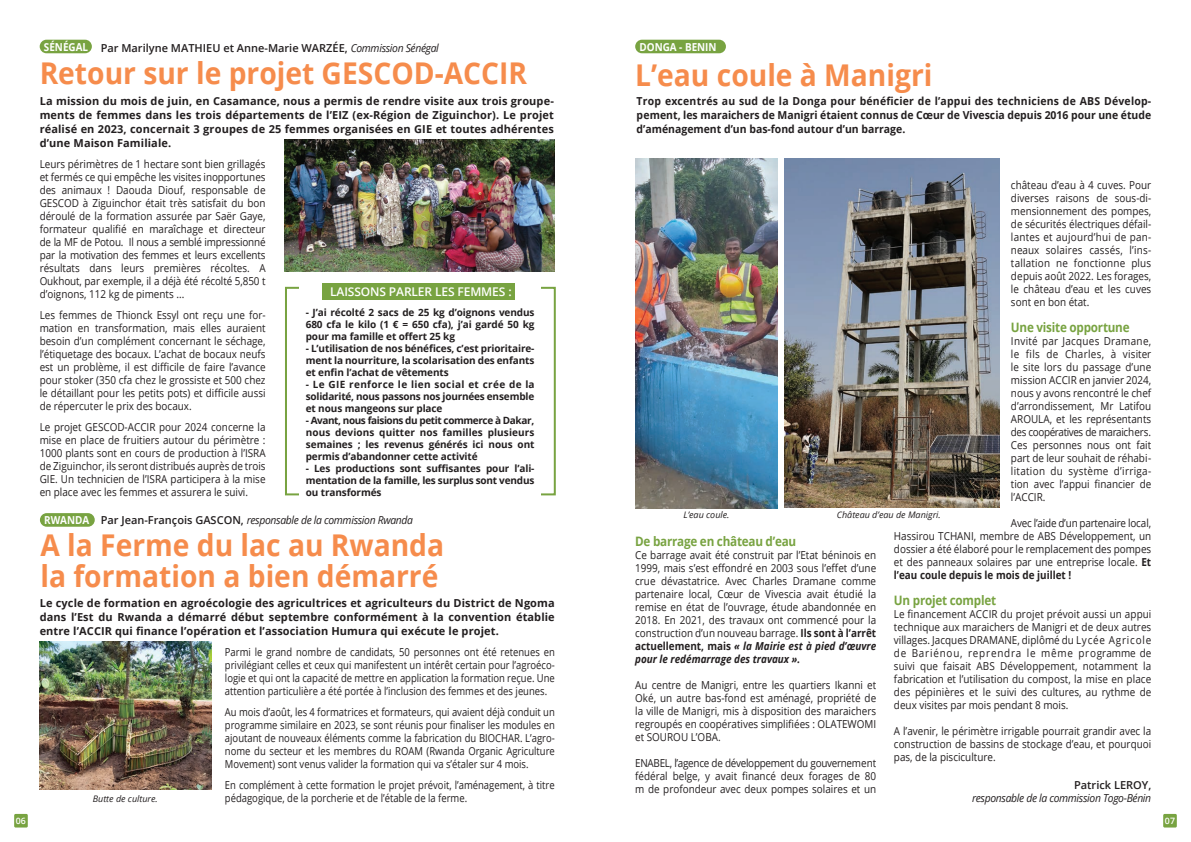
<style>
.page{position:relative;width:1191px;height:842px;background:#fff}
.page>*{position:absolute;margin:0;border:0;box-sizing:border-box;transform-origin:0 0}
.t1{font:700 30px/31px "Open Sans";color:#f68c4c;scale:.94 1}
.t2{font:700 13px "Open Sans";letter-spacing:-.02em;color:#78a341;scale:.9 1}
.t3{font:600 12px "Open Sans";letter-spacing:-.01em;color:#fff}
.t4{font:11px/13px "Open Sans";color:#231f20;text-align:justify;scale:.9 1}
.t5{font:11px/13px "Open Sans";color:#231f20;text-align:justify;scale:.86 1}
.t6{font:700 11px/14px "Open Sans";letter-spacing:.01em;color:#231f20;text-align:justify}
.t7{font:700 11px/14px "Open Sans";letter-spacing:.01em;color:#231f20;text-align:justify;scale:.95 1}
.t8{font:italic 11px "Open Sans";letter-spacing:-.03em;color:#231f20;scale:.94 1}
.t9{font:600 11px "Open Sans";color:#231f20}
.t10{font:700 11px "Open Sans";color:#fff;scale:.9 1}
.t11{font:700 10px/12px "Open Sans";letter-spacing:-.01em;color:#231f20;text-align:justify}
.t12{font:italic 9px "Open Sans";color:#231f20}
.t13{font:600 8.8px "Open Sans";color:#fff}
.s1{font-weight:400;font-style:italic}
.s2{font-weight:700}
.s3{font-weight:600;font-style:normal}
.s4{font-weight:700;font-style:italic}
</style>
<div class="page">
<div style="left:14px;top:814px;width:14px;height:13px;background:#78a341"></div>
<div style="left:1163px;top:814px;width:13px;height:13px;background:#78a341"></div>
<div style="left:40px;top:40px;width:52px;height:13px;background:#78a341;border-radius:7px"></div>
<div style="left:635px;top:40px;width:91px;height:13px;background:#78a341;border-radius:7px"></div>
<img style="left:785px;top:158px;width:214px;height:350px">
<img style="left:635px;top:158px;width:143px;height:350px">
<div style="left:285px;top:287px;width:271px;height:208px;border:2px solid #78a341"></div>
<div style="left:299px;top:282px;width:241px;height:223px;background:#fff"></div>
<div style="left:322px;top:284px;width:192px;height:16px;background:#78a341"></div>
<img style="left:285px;top:140px;width:270px;height:131px">
<div style="left:40px;top:513px;width:55px;height:14px;background:#78a341;border-radius:7px"></div>
<img style="left:40px;top:641px;width:171px;height:149px">
<p class="t10" style="left:44px;top:39px;width:51px">SÉNÉGAL</p>
<p class="t10" style="left:639px;top:39px;width:87px">DONGA - BENIN</p>
<h1 class="t1" style="left:635px;top:59px;width:318px">L’eau coule à Manigri</h1>
<p class="t7" style="left:636px;top:93px;width:543px">Trop excentrés au sud de la Donga pour bénéficier de l’appui des techniciens de ABS Dévelop&shy;pement, les maraichers de Manigri étaient connus de Cœur de Vivescia depuis 2016 pour une étude d’aménagement d’un bas-fond autour d’un barrage.</p>
<p class="t9" style="left:101px;top:40px;width:340px">Par Marilyne MATHIEU et Anne-Marie WARZÉE, <span class="s1">Commission Sénégal</span></p>
<h1 class="t1" style="left:40px;top:57px;width:520px">Retour sur le projet GESCOD-ACCIR</h1>
<p class="t6" style="left:40px;top:93px;width:516px">La mission du mois de juin, en Casamance, nous a permis de rendre visite aux trois groupe&shy;ments de femmes dans les trois départements de l’EIZ (ex-Région de Ziguinchor). Le projet réalisé en 2023, concernait 3 groupes de 25 femmes organisées en GIE et toutes adhérentes d’une Maison Familiale.</p>
<p class="t4" style="left:40px;top:157px;width:252px">Leurs périmètres de 1 hectare sont bien grillagés et fermés ce qui empêche les visites inopportunes des animaux ! Daouda Diouf, responsable de GESCOD à Ziguinchor était très satisfait du bon déroulé de la formation assurée par Saër Gaye, formateur qualifié en maraîchage et directeur de la MF de Potou. Il nous a semblé impressionné par la motivation des femmes et leurs excellents résultats dans leurs premières récoltes. A Oukhout, par exemple, il a déjà été récolté 5,850 t d’oignons, 112 kg de piments ...</p>
<p class="t4" style="left:40px;top:308px;width:252px">Les femmes de Thionck Essyl ont reçu une for&shy;mation en transformation, mais elles auraient besoin d’un complément concernant le séchage, l’étiquetage des bocaux. L’achat de bocaux neufs est un problème, il est difficile de faire l’avance pour stoker (350 cfa chez le grossiste et 500 chez le détaillant pour les petits pots) et difficile aussi de répercuter le prix des bocaux.</p>
<p class="t4" style="left:40px;top:420px;width:252px">Le projet GESCOD-ACCIR pour 2024 concerne la mise en place de fruitiers autour du périmètre :<br>1000 plants sont en cours de production à l’ISRA de Ziguinchor, ils seront distribués auprès de trois GIE. Un technicien de l’ISRA participera à la mise en place avec les femmes et assurera le suivi.</p>
<p class="t4" style="left:1011px;top:178px;width:157px">château d’eau à 4 cuves. Pour diverses raisons de sous-di&shy;mensionnement des pompes, de sécurités électriques défail&shy;lantes et aujourd’hui de pan&shy;neaux solaires cassés, l’ins&shy;tallation ne fonctionne plus depuis août 2022. Les forages, le château d’eau et les cuves sont en bon état.</p>
<p class="t2" style="left:1011px;top:318px;width:133px">Une visite opportune</p>
<p class="t4" style="left:1011px;top:334px;width:157px">Invité par Jacques Dramane, le fils de Charles, à visiter le site lors du passage d’une mission ACCIR en janvier 2024, nous y avons rencontré le chef d’arrondissement, Mr Latifou AROULA, et les représentants des coopératives de maraichers.<br>Ces personnes nous ont fait part de leur souhait de réhabi&shy;litation du système d’irriga&shy;tion avec l’appui financier de l’ACCIR.</p>
<p class="t4" style="left:894px;top:516px;width:287px;text-indent:117px">Avec l’aide d’un partenaire local, Hassirou TCHANI, membre de ABS Développement, un dossier a été élaboré pour le remplacement des pompes et des panneaux solaires par une entreprise locale. <span class="s2">Et l’eau coule depuis le mois de juillet !</span></p>
<p class="t2" style="left:894px;top:591px;width:115px">Un projet complet</p>
<p class="t4" style="left:894px;top:607px;width:287px">Le financement ACCIR du projet prévoit aussi un appui technique aux maraichers de Manigri et de deux autres villages. Jacques DRAMANE, diplômé du Lycée Agricole de Bariénou, reprendra le même programme de suivi que faisait ABS Développement, notamment la fabrication et l’utilisation du compost, la mise en place des pépinières et le suivi des cultures, au rythme de deux visites par mois pendant 8 mois.</p>
<p class="t4" style="left:894px;top:724px;width:287px">A l’avenir, le périmètre irrigable pourrait grandir avec la construction de bassins de stockage d’eau, et pourquoi pas, de la pisciculture.</p>
<p class="t9" style="left:1074px;top:777px;width:79px">Patrick LEROY,</p>
<p class="t8" style="left:972px;top:790px;width:192px">responsable de la commission Togo-Bénin</p>
<p class="t3" style="left:330px;top:283px;width:183px">LAISSONS PARLER LES FEMMES :</p>
<p class="t11" style="left:306px;top:306px;width:230px">- J’ai récolté 2 sacs de 25 kg d’oignons vendus 680 cfa le kilo (1 € = 650 cfa), j’ai gardé 50 kg pour ma famille et offert 25 kg</p>
<p class="t11" style="left:306px;top:342px;width:230px">- L’utilisation de nos bénéfices, c’est prioritaire&shy;ment la nourriture, la scolarisation des enfants et enfin l’achat de vêtements</p>
<p class="t11" style="left:306px;top:378px;width:230px">- Le GIE renforce le lien social et crée de la solidarité, nous passons nos journées ensemble et nous mangeons sur place</p>
<p class="t11" style="left:306px;top:414px;width:230px">- Avant, nous faisions du petit commerce à Dakar, nous devions quitter nos familles plusieurs semaines ; les revenus générés ici nous ont permis d’abandonner cette activité</p>
<p class="t11" style="left:306px;top:462px;width:230px">- Les productions sont suffisantes pour l’ali&shy;mentation de la famille, les surplus sont vendus ou transformés</p>
<p class="t12" style="left:683px;top:509px;width:48px">L’eau coule.</p>
<p class="t12" style="left:836px;top:509px;width:105px">Château d’eau de Manigri.</p>
<p class="t8" style="left:101px;top:512px;width:334px"><span class="s3">Par Jean-François GASCON,</span> responsable de la commission Rwanda</p>
<p class="t10" style="left:44px;top:512px;width:52px">RWANDA</p>
<h1 class="t1" style="left:40px;top:529px;width:431px">A la Ferme du lac au Rwanda la formation a bien démarré</h1>
<p class="t6" style="left:40px;top:595px;width:516px">Le cycle de formation en agroécologie des agricultrices et agriculteurs du District de Ngoma dans l’Est du Rwanda a démarré début septembre conformément à la convention établie entre l’ACCIR qui finance l’opération et l’association Humura qui exécute le projet.</p>
<p class="t2" style="left:635px;top:532px;width:180px">De barrage en château d’eau</p>
<p class="t4" style="left:635px;top:548px;width:269px">Ce barrage avait été construit par l’Etat béninois en 1999, mais s’est effondré en 2003 sous l’effet d’une crue dévastatrice. Avec Charles Dramane comme partenaire local, Cœur de Vivescia avait étudié la remise en état de l’ouvrage, étude abandonnée en 2018. En 2021, des travaux ont commencé pour la construction d’un nouveau barrage. <span class="s2">Ils sont à l’arrêt actuellement, mais</span> <span class="s4">« la Mairie est à pied d’œuvre pour le redémarrage des travaux ».</span></p>
<p class="t4" style="left:635px;top:678px;width:269px">Au centre de Manigri, entre les quartiers Ikanni et Oké, un autre bas-fond est aménagé, propriété de la ville de Manigri, mis à disposition des maraichers regroupés en coopératives simplifiées : OLATEWOMI et SOUROU L’OBA.</p>
<p class="t4" style="left:635px;top:756px;width:269px">ENABEL, l’agence de développement du gouvernement fédéral belge, y avait financé deux forages de 80 m de profondeur avec deux pompes solaires et un</p>
<p class="t5" style="left:225px;top:646px;width:385px">Parmi le grand nombre de candidats, 50 personnes ont été retenues en privilégiant celles et ceux qui manifestent un intérêt certain pour l’agroéco&shy;logie et qui ont la capacité de mettre en application la formation reçue. Une attention particulière a été portée à l’inclusion des femmes et des jeunes.</p>
<p class="t5" style="left:225px;top:706px;width:385px">Au mois d’août, les 4 formatrices et formateurs, qui avaient déjà conduit un programme similaire en 2023, se sont réunis pour finaliser les modules en ajoutant de nouveaux éléments comme la fabrication du BIOCHAR. L’agro&shy;nome du secteur et les membres du ROAM (Rwanda Organic Agriculture Movement) sont venus valider la formation qui va s’étaler sur 4 mois.</p>
<p class="t5" style="left:225px;top:779px;width:385px">En complément à cette formation le projet prévoit, l’aménagement, à titre</p>
<p class="t12" style="left:93px;top:792px;width:67px">Butte de culture.</p>
<p class="t5" style="left:225px;top:792px;width:283px">pédagogique, de la porcherie et de l’étable de la ferme.</p>
<p class="t13" style="left:16px;top:814px;width:12px">06</p>
<p class="t13" style="left:1165px;top:814px;width:12px">07</p>
</div>
